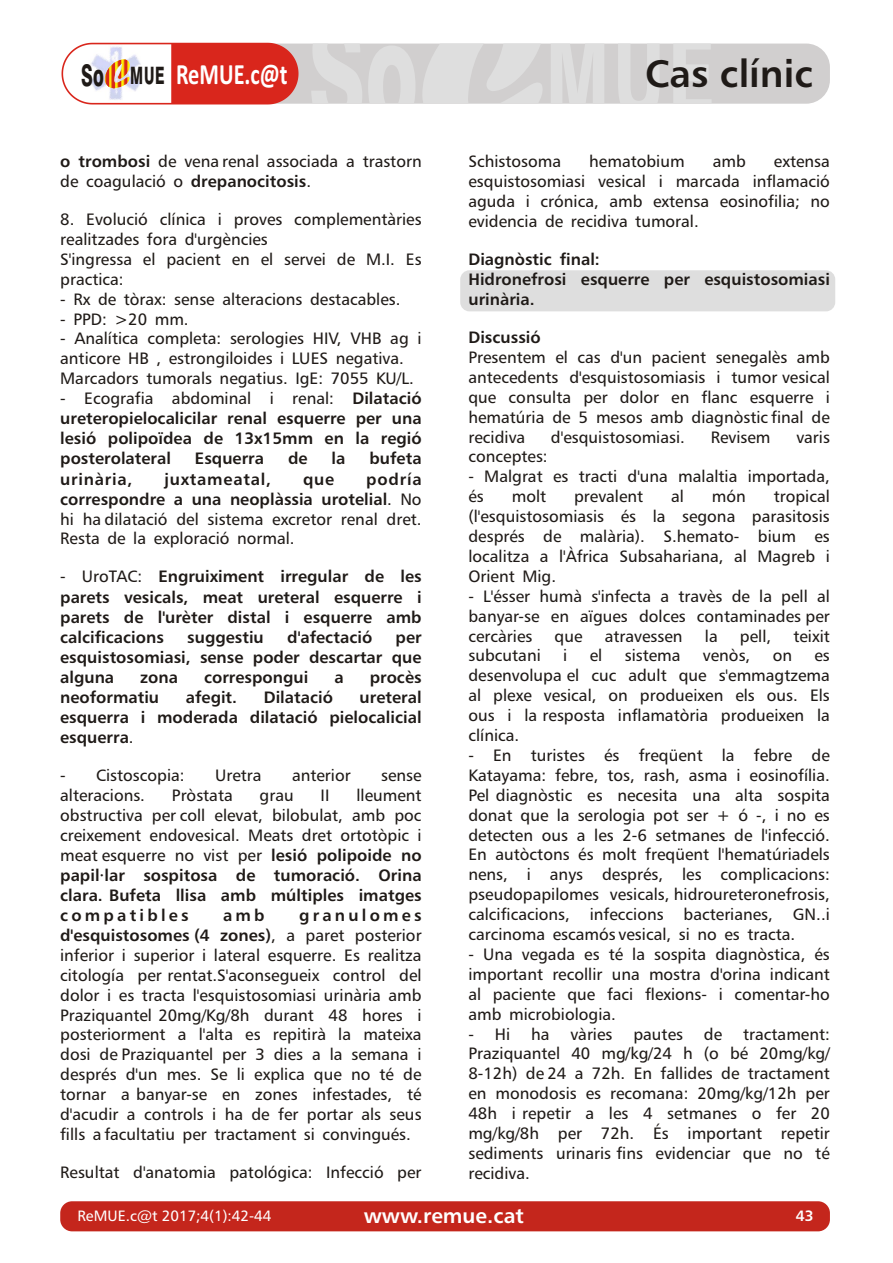
<style>
.page{position:relative;width:893px;height:1263px;background:#fff}
.page>*{position:absolute;margin:0;border:0;box-sizing:border-box;transform-origin:0 0}
.t1{font:38.25px "Humanist 777 BT Roman B,Bold";color:#1f1a17}
.t2{font:700 29.55px "Calibri";color:#fff;scale:.76 1}
.t3{font:21px "Humanist 777 BT Roman B,Bold";color:#fff}
.t4{font:16.5px/20px "Humanist 777 BT Roman B";color:#1f1a17;text-align:justify}
.t5{font:16.5px/20.1px "Humanist 777 BT Roman B,Bold";color:#1f1a17;text-align:justify}
.t6{font:16.5px "Humanist 777 BT Roman B,Bold";letter-spacing:.045em;color:#1f1a17}
.t7{font:15px "Humanist 777 BT Roman B";color:#fff}
.t8{font:15px "Humanist 777 BT Roman B,Bold";color:#fff}
.s1{font-family:"Swiss 721 BT";font-weight:800;font-size:29.85px;color:#1f1a17}
.s2{font-family:"Swiss 721 BT";font-weight:800;font-size:24px;color:#1f1a17}
.s3{font-family:"Humanist 777 BT Roman B,Bold"}
.s4{font-family:"Humanist 777 BT Roman B"}
</style>
<div class="page">
<div style="left:460px;top:270px;width:375px;height:41px;background:#dedede;border-radius:9px"></div>
<div style="left:60px;top:1201px;width:770px;height:30px;background:#c4261c;border-radius:12px"></div>
<svg style="left:62px;top:43px;width:768px;height:61px;background:#dbbcba"></svg>
<h2 class="t2" style="left:81px;top:62px;width:273px"><span class="s1">So</span> <span class="s2">MUE</span> ReMUE.c@t</h2>
<p class="t4" style="left:60px;top:153px;width:363px"><span class="s3">o trombosi</span> de vena renal associada a trastorn de coagulació o <span class="s3">drepanocitosis</span>.</p>
<p class="t4" style="left:60px;top:211px;width:363px;text-align:left">8. Evolució clínica i proves complementàries realitzades fora d'urgències<br>S'ingressa el pacient en el servei de M.I. Es practica:</p>
<p class="t4" style="left:60px;top:290px;width:342px">- Rx de tòrax: sense alteracions destacables.</p>
<p class="t4" style="left:60px;top:310px;width:130px">- PPD: &gt;20 mm.</p>
<p class="t4" style="left:60px;top:330px;width:363px;text-align:left">- Analítica completa: serologies HIV, VHB ag i anticore HB , estrongiloides i LUES negativa.<br>Marcadors tumorals negatius. IgE: 7055 KU/L.</p>
<p class="t4" style="left:60px;top:390px;width:363px">- Ecografia abdominal i renal: <span class="s3">Dilatació</span></p>
<p class="t5" style="left:60px;top:410px;width:363px">ureteropielocalicilar renal esquerre per una lesió polipoïdea de 13x15mm en la regió posterolateral</p>
<p class="t5" style="left:195px;top:450px;width:71px">Esquerra</p>
<p class="t5" style="left:288px;top:450px;width:21px">de</p>
<p class="t5" style="left:332px;top:450px;width:15px">la</p>
<p class="t5" style="left:369px;top:450px;width:54px">bufeta</p>
<p class="t5" style="left:60px;top:470px;width:363px;text-align:right">podría<br>correspondre a una neoplàssia urotelial<span class="s4">. No</span></p>
<p class="t4" style="left:60px;top:510px;width:363px">hi ha dilatació del sistema excretor renal dret.<br>Resta de la exploració normal.</p>
<p class="t5" style="left:60px;top:568px;width:363px"><span class="s4">- UroTAC:</span> Engruiximent irregular de les parets vesicals, meat ureteral esquerre i parets de l'urèter distal i esquerre amb calcificacions</p>
<p class="t6" style="left:60px;top:472px;width:74px">urinària,</p>
<p class="t6" style="left:164px;top:472px;width:108px">juxtameatal,</p>
<p class="t5" style="left:303px;top:470px;width:33px">que</p>
<p class="t5" style="left:187px;top:628px;width:78px">suggestiu</p>
<p class="t5" style="left:287px;top:628px;width:87px">d'afectació</p>
<p class="t5" style="left:60px;top:628px;width:363px;text-indent:335px">per esquistosomiasi, sense poder descartar que alguna</p>
<p class="t5" style="left:140px;top:668px;width:39px">zona</p>
<p class="t5" style="left:204px;top:668px;width:106px">correspongui</p>
<p class="t5" style="left:334px;top:668px;width:11px">a</p>
<p class="t5" style="left:370px;top:668px;width:53px">procès</p>
<p class="t5" style="left:60px;top:688px;width:101px">neoformatiu</p>
<p class="t5" style="left:186px;top:688px;width:53px">afegit.</p>
<p class="t5" style="left:264px;top:688px;width:71px">Dilatació</p>
<p class="t5" style="left:60px;top:688px;width:363px;text-indent:299px">ureteral esquerra i moderada dilatació pielocalicial esquerra<span class="s4">.</span></p>
<p class="t4" style="left:60px;top:767px;width:126px">- Cistoscopia:</p>
<p class="t4" style="left:215px;top:767px;width:48px">Uretra</p>
<p class="t4" style="left:292px;top:767px;width:60px">anterior</p>
<p class="t4" style="left:381px;top:767px;width:42px">sense</p>
<p class="t4" style="left:60px;top:786px;width:86px">alteracions.</p>
<p class="t4" style="left:172px;top:786px;width:62px">Pròstata</p>
<p class="t4" style="left:260px;top:786px;width:36px">grau</p>
<p class="t4" style="left:321px;top:786px;width:10px">II</p>
<p class="t4" style="left:60px;top:786px;width:363px;text-indent:296px">lleument obstructiva per coll elevat, bilobulat, amb poc creixement endovesical. Meats dret ortotòpic i meat esquerre no vist per <span class="s3">lesió polipoide no</span></p>
<p class="t5" style="left:60px;top:866px;width:363px">papil·lar sospitosa de tumoració. Orina clara. Bufeta llisa amb múltiples imatges compatibles</p>
<p class="t5" style="left:60px;top:906px;width:363px;text-align:right">granulomes<br>d'esquistosomes (4 zones)<span class="s4">, a paret posterior</span></p>
<p class="t4" style="left:60px;top:946px;width:363px">inferior i superior i lateral esquerre. Es realitza citología per rentat.S'aconsegueix control del dolor i es tracta l'esquistosomiasi urinària amb Praziquantel 20mg/Kg/8h durant 48 hores i posteriorment a l'alta es repitirà la mateixa dosi de Praziquantel per 3 dies a la semana i després d'un mes. Se li explica que no té de tornar a banyar-se en zones infestades, té d'acudir a controls i ha de fer portar als seus fills a facultatiu per tractament si convingués.</p>
<p class="t4" style="left:60px;top:1163px;width:363px">Resultat d'anatomia patológica: Infecció per</p>
<p class="t5" style="left:223px;top:906px;width:43px">amb</p>
<h1 class="t1" style="left:645px;top:58px;width:170px">Cas clínic</h1>
<p class="t4" style="left:468px;top:153px;width:94px">Schistosoma</p>
<p class="t4" style="left:589px;top:153px;width:97px">hematobium</p>
<p class="t4" style="left:713px;top:153px;width:35px">amb</p>
<p class="t4" style="left:468px;top:153px;width:363px;text-indent:305px">extensa esquistosomiasi vesical i marcada inflamació aguda i crónica, amb extensa eosinofilia; no evidencia de recidiva tumoral.</p>
<p class="t5" style="left:468px;top:250px;width:363px;text-align:left">Diagnòstic final:<br>Hidronefrosi esquerre per esquistosomiasi urinària.</p>
<p class="t5" style="left:468px;top:329px;width:74px">Discussió</p>
<p class="t4" style="left:468px;top:349px;width:363px">Presentem el cas d'un pacient senegalès amb antecedents d'esquistosomiasis i tumor vesical que consulta per dolor en flanc esquerre i hematúria de 5 mesos amb diagnòstic final de recidiva</p>
<p class="t4" style="left:551px;top:428px;width:135px">d'esquistosomiasi.</p>
<p class="t4" style="left:711px;top:428px;width:61px">Revisem</p>
<p class="t4" style="left:796px;top:428px;width:35px">varis</p>
<p class="t4" style="left:468px;top:448px;width:81px">conceptes:</p>
<p class="t4" style="left:468px;top:468px;width:363px">- Malgrat es tracti d'una malaltia importada, és</p>
<p class="t4" style="left:468px;top:488px;width:363px;text-indent:305px">tropical (l'esquistosomiasis és la segona parasitosis després de malària). S.hemato- bium es localitza a l'Àfrica Subsahariana, al Magreb i Orient Mig.</p>
<p class="t4" style="left:468px;top:587px;width:363px">- L'ésser humà s'infecta a travès de la pell al banyar-se en aïgues dolces contaminades per cercàries</p>
<p class="t4" style="left:512px;top:488px;width:36px">molt</p>
<p class="t4" style="left:574px;top:488px;width:71px">prevalent</p>
<p class="t4" style="left:671px;top:488px;width:14px">al</p>
<p class="t4" style="left:712px;top:488px;width:35px">món</p>
<p class="t4" style="left:555px;top:627px;width:30px">que</p>
<p class="t4" style="left:605px;top:627px;width:79px">atravessen</p>
<p class="t4" style="left:705px;top:627px;width:14px">la</p>
<p class="t4" style="left:740px;top:627px;width:33px">pell,</p>
<p class="t4" style="left:793px;top:627px;width:38px">teixit</p>
<p class="t4" style="left:468px;top:647px;width:74px">subcutani</p>
<p class="t4" style="left:563px;top:647px;width:6px">i</p>
<p class="t4" style="left:590px;top:647px;width:14px">el</p>
<p class="t4" style="left:625px;top:647px;width:57px">sistema</p>
<p class="t4" style="left:703px;top:647px;width:49px">venòs,</p>
<p class="t4" style="left:773px;top:647px;width:21px">on</p>
<p class="t4" style="left:468px;top:647px;width:363px;text-indent:346px">es desenvolupa el cuc adult que s'emmagtzema al plexe vesical, on produeixen els ous. Els ous i la resposta inflamatòria produeixen la clínica.</p>
<p class="t4" style="left:468px;top:747px;width:363px">- En turistes és freqüent la febre de Katayama: febre, tos, rash, asma i eosinofília.<br>Pel diagnòstic es necesita una alta sospita donat que la serologia pot ser + ó -, i no es detecten ous a les 2-6 setmanes de l'infecció.<br>En autòctons és molt freqüent l'hematúriadels nens, i anys després, les complicacions: pseudopapilomes vesicals, hidroureteronefrosis, calcificacions, infeccions bacterianes, GN..i carcinoma escamós vesical, si no es tracta.</p>
<p class="t4" style="left:468px;top:946px;width:363px">- Una vegada es té la sospita diagnòstica, és important recollir una mostra d'orina indicant al paciente que faci flexions- i comentar-ho amb microbiologia.</p>
<p class="t4" style="left:468px;top:1025px;width:43px">- Hi</p>
<p class="t4" style="left:531px;top:1025px;width:20px">ha</p>
<p class="t4" style="left:570px;top:1025px;width:44px">vàries</p>
<p class="t4" style="left:633px;top:1025px;width:51px">pautes</p>
<p class="t4" style="left:704px;top:1025px;width:20px">de</p>
<p class="t4" style="left:468px;top:1025px;width:363px;text-indent:275px">tractament:<br>Praziquantel 40 mg/kg/24 h (o bé 20mg/kg/ 8-12h) de 24 a 72h. En fallides de tractament en monodosis es recomana: 20mg/kg/12h per 48h i repetir a les 4 setmanes o fer 20 mg/kg/8h per 72h. És important repetir sediments urinaris fins evidenciar que no té recidiva.</p>
<p class="t3" style="left:364px;top:1207px;width:162px">www.remue.cat</p>
<p class="t7" style="left:77px;top:1210px;width:195px">ReMUE.c@t 2017;4(1):42-44</p>
<p class="t8" style="left:796px;top:1210px;width:19px">43</p>
</div>
